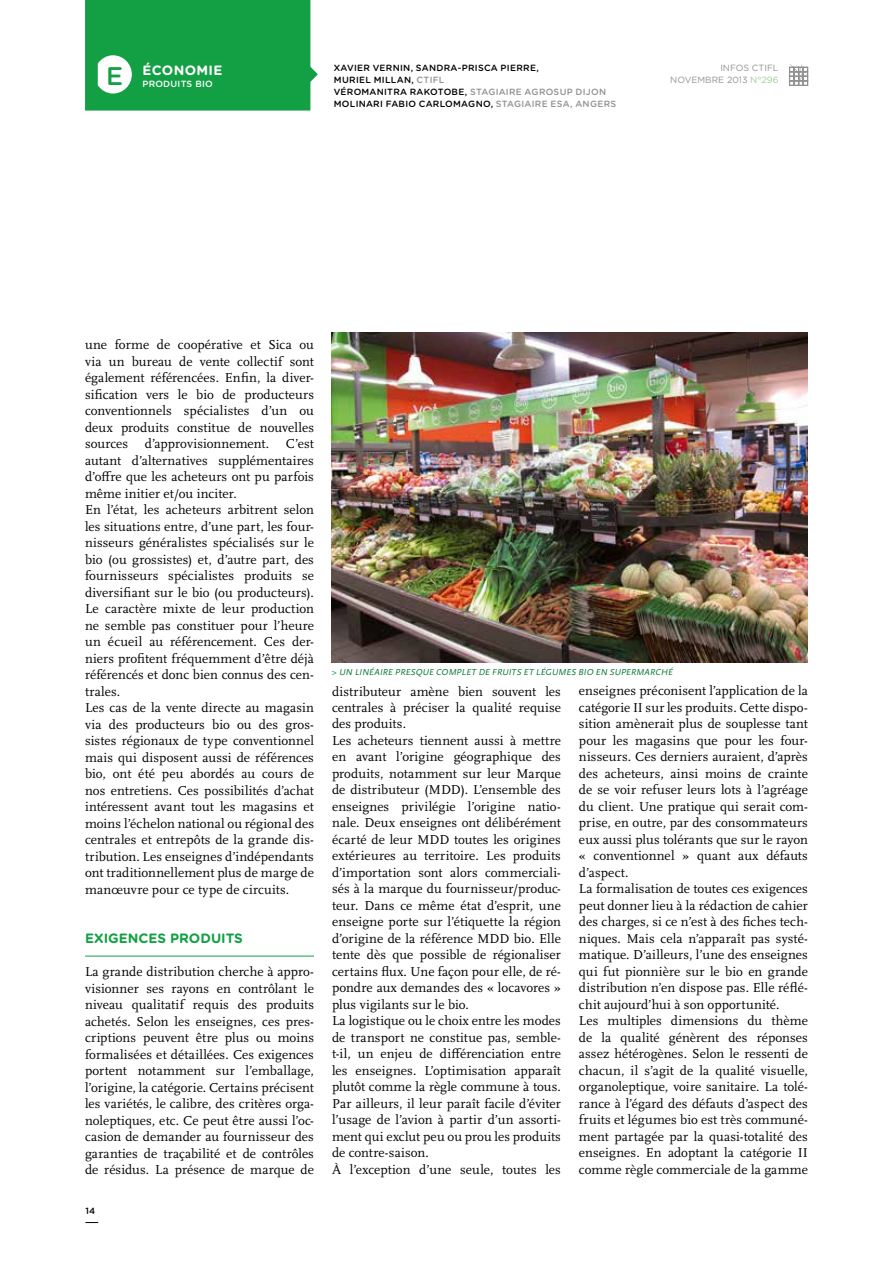
<style>
.page{position:relative;width:893px;height:1263px;background:#fff}
.page>*{position:absolute;margin:0;border:0;box-sizing:border-box;transform-origin:0 0}
.t1{font:500 25.5px "Gotham Rounded";color:#13a045}
.t2{font:13.5px/16.5px "Scala OT";color:#000}
.t3{font:700 13.5px "Gotham Rounded";color:#13a045}
.t4{font:700 13.5px "Gotham Rounded";letter-spacing:.025em;color:#fff}
.t5{font:500 9px/12px "Gotham Rounded";letter-spacing:.03em;color:#000}
.t6{font:italic 9px "Scala Sans";color:#007833}
.t7{font:9px "Gotham Rounded";color:#919291}
.t8{font:500 9px "Gotham Rounded";letter-spacing:.025em;color:#fff}
.s1{color:#919291}
.s2{color:#9fc996}
.s3{font-style:normal}
</style>
<div class="page">
<svg style="left:789px;top:64px;width:19px;height:22px"></svg>
<svg style="left:86px;top:1222px;width:12px;height:1px"></svg>
<svg style="left:85px;top:0;width:233px;height:111px;background:#24a753"></svg>
<hr style="left:85px;top:956px;width:229px;height:1px;background:#13a045">
<img style="left:332px;top:333px;width:476px;height:330px">
<p class="t4" style="left:142px;top:60px;width:82px">ÉCONOMIE</p>
<p class="t8" style="left:142px;top:77px;width:72px">PRODUITS BIO</p>
<p class="t7" style="left:720px;top:62px;width:60px">INFOS CTIFL</p>
<p class="t5" style="left:334px;top:61px;width:284px">XAVIER VERNIN, SANDRA-PRISCA PIERRE,<br>MURIEL MILLAN, <span class="s1">CTIFL<br></span>VÉROMANITRA RAKOTOBE, <span class="s1">STAGIAIRE AGROSUP DIJON </span>MOLINARI FABIO CARLOMAGNO, <span class="s1">STAGIAIRE ESA, ANGERS</span></p>
<h1 class="t1" style="left:106px;top:57px;width:19px">E</h1>
<p class="t7" style="left:670px;top:74px;width:110px">NOVEMBRE 2013 <span class="s2">N°296</span></p>
<p class="t2" style="left:85px;top:336px;width:230px">une forme de coopérative et Sica ou via un bureau de vente collectif sont également référencées. Enfin, la diver&shy;sification vers le bio de producteurs conventionnels spécialistes d’un ou deux produits constitue de nouvelles sources d’approvisionnement. C’est autant d’alternatives supplémentaires d’offre que les acheteurs ont pu parfois même initier et/ou inciter.<br>En l’état, les acheteurs arbitrent selon les situations entre, d’une part, les four&shy;nisseurs généralistes spécialisés sur le bio (ou grossistes) et, d’autre part, des fournisseurs spécialistes produits se diversifiant sur le bio (ou producteurs).<br>Le caractère mixte de leur production ne semble pas constituer pour l’heure un écueil au référencement. Ces der&shy;niers profitent fréquemment d’être déjà référencés et donc bien connus des cen&shy;trales.<br>Les cas de la vente directe au magasin via des producteurs bio ou des gros&shy;sistes régionaux de type conventionnel mais qui disposent aussi de références bio, ont été peu abordés au cours de nos entretiens. Ces possibilités d’achat intéressent avant tout les magasins et moins l’échelon national ou régional des centrales et entrepôts de la grande dis&shy;tribution. Les enseignes d’indépendants ont traditionnellement plus de marge de manœuvre pour ce type de circuits.</p>
<p class="t3" style="left:85px;top:928px;width:159px">EXIGENCES PRODUITS</p>
<p class="t2" style="left:85px;top:963px;width:230px;text-align:justify">La grande distribution cherche à appro&shy;visionner ses rayons en contrôlant le niveau qualitatif requis des produits achetés. Selon les enseignes, ces pres&shy;criptions peuvent être plus ou moins formalisées et détaillées. Ces exigences portent notamment sur l’emballage, l’origine, la catégorie. Certains précisent les variétés, le calibre, des critères orga&shy;noleptiques, etc. Ce peut être aussi l’oc&shy;casion de demander au fournisseur des garanties de traçabilité et de contrôles de résidus. La présence de marque de</p>
<p class="t5" style="left:86px;top:1204px;width:11px">14</p>
<p class="t6" style="left:332px;top:667px;width:344px"><span class="s3">&gt;</span> UN LINÉAIRE PRESQUE COMPLET DE FRUITS ET LÉGUMES BIO EN SUPERMARCHÉ</p>
<p class="t2" style="left:332px;top:683px;width:230px">distributeur amène bien souvent les centrales à préciser la qualité requise des produits.<br>Les acheteurs tiennent aussi à mettre en avant l’origine géographique des produits, notamment sur leur Marque de distributeur (MDD). L’ensemble des enseignes privilégie l’origine natio&shy;nale. Deux enseignes ont délibérément écarté de leur MDD toutes les origines extérieures au territoire. Les produits d’importation sont alors commerciali&shy;sés à la marque du fournisseur/produc&shy;teur. Dans ce même état d’esprit, une enseigne porte sur l’étiquette la région d’origine de la référence MDD bio. Elle tente dès que possible de régionaliser certains flux. Une façon pour elle, de ré&shy;pondre aux demandes des « locavores » plus vigilants sur le bio.<br>La logistique ou le choix entre les modes de transport ne constitue pas, semble&shy;t-il, un enjeu de différenciation entre les enseignes. L’optimisation apparaît plutôt comme la règle commune à tous.<br>Par ailleurs, il leur paraît facile d’éviter l’usage de l’avion à partir d’un assorti&shy;ment qui exclut peu ou prou les produits de contre-saison.<br>À l’exception d’une seule, toutes les</p>
<p class="t2" style="left:579px;top:683px;width:230px">enseignes préconisent l’application de la catégorie II sur les produits. Cette dispo&shy;sition amènerait plus de souplesse tant pour les magasins que pour les four&shy;nisseurs. Ces derniers auraient, d’après des acheteurs, ainsi moins de crainte de se voir refuser leurs lots à l’agréage du client. Une pratique qui serait com&shy;prise, en outre, par des consommateurs eux aussi plus tolérants que sur le rayon « conventionnel » quant aux défauts d’aspect.<br>La formalisation de toutes ces exigences peut donner lieu à la rédaction de cahier des charges, si ce n’est à des fiches tech&shy;niques. Mais cela n’apparaît pas systé&shy;matique. D’ailleurs, l’une des enseignes qui fut pionnière sur le bio en grande distribution n’en dispose pas. Elle réflé&shy;chit aujourd’hui à son opportunité.<br>Les multiples dimensions du thème de la qualité génèrent des réponses assez hétérogènes. Selon le ressenti de chacun, il s’agit de la qualité visuelle, organoleptique, voire sanitaire. La tolé&shy;rance à l’égard des défauts d’aspect des fruits et légumes bio est très communé&shy;ment partagée par la quasi-totalité des enseignes. En adoptant la catégorie II comme règle commerciale de la gamme</p>
</div>
